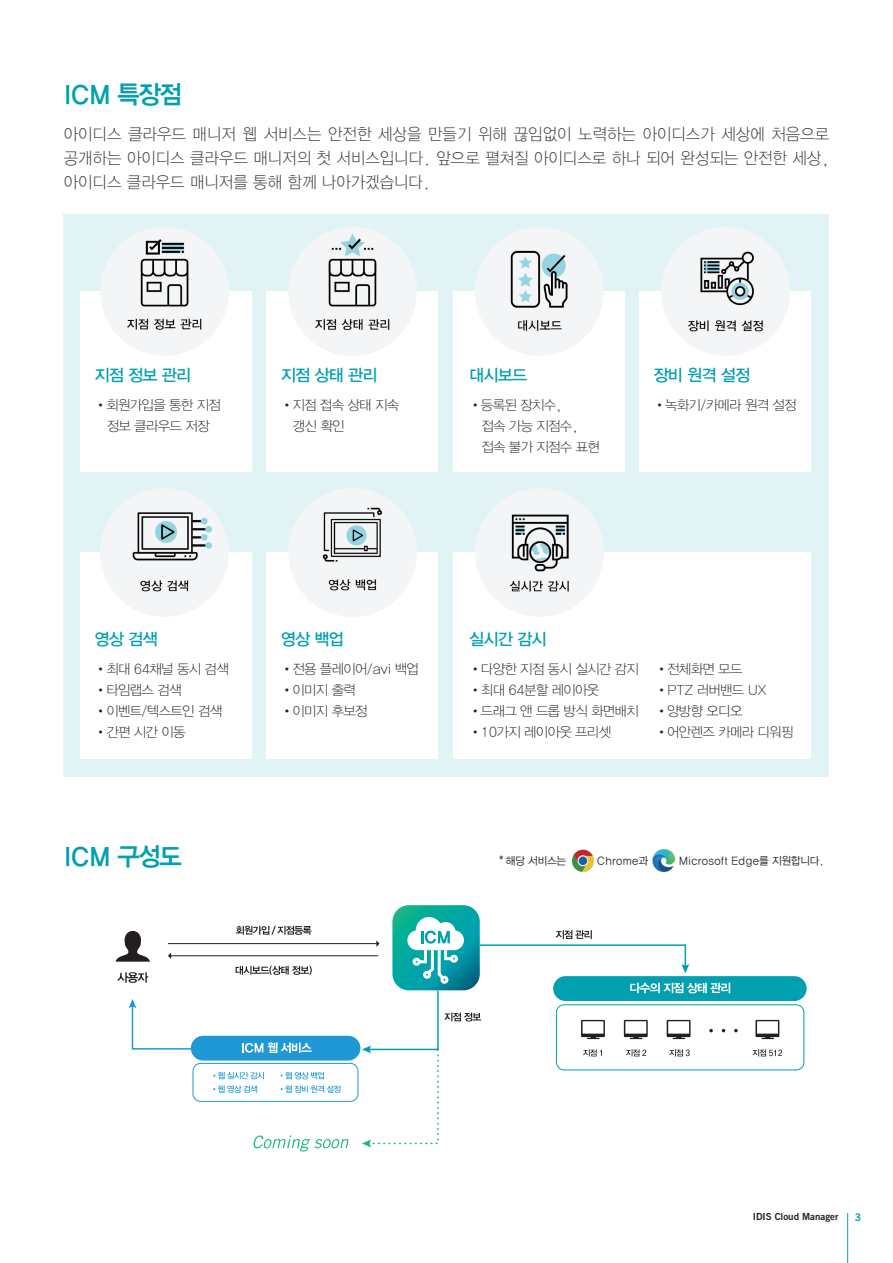
<style>
.page{position:relative;width:893px;height:1263px;background:#fff}
.page>*{position:absolute;margin:0;border:0;box-sizing:border-box;transform-origin:0 0}
.t1{font:25.5px "YDVYGO145";letter-spacing:-.05em;color:#00a0b0;scale:.95 1}
.t2{font:16.5px/24px "YDVYGO115";color:#312f30;text-align:justify;scale:.95 1}
.t3{font:16.5px "YDVYGO135";letter-spacing:-.05em;color:#00a0b0}
.t4{font:13.5px "YDVYGO115";letter-spacing:-.05em;color:#231f20}
.t5{font:10.95px "YDVYGO125";letter-spacing:-.025em;color:#231f20}
.t6{font:10.5px "Trade Gothic LT Std Bd 2";color:#00a0b0}
.t7{font:9.75px "Trade Gothic LT Std Bd 2";color:#231f20}
</style>
<div class="page">
<hr style="left:847px;top:1213px;width:1px;height:50px;background:#00a0b0">
<svg style="left:236px;top:926px;width:75px;height:9px"></svg>
<svg style="left:236px;top:966px;width:76px;height:9px"></svg>
<hr style="left:168px;top:943px;width:209px;height:1px;background:#231f20">
<hr style="left:171px;top:955px;width:207px;height:1px;background:#231f20">
<svg style="left:168px;top:953px;width:3px;height:6px"></svg>
<svg style="left:253px;top:1135px;width:96px;height:16px"></svg>
<svg style="left:115px;top:931px;width:35px;height:31px"></svg>
<svg style="left:117px;top:972px;width:31px;height:11px"></svg>
<svg style="left:213px;top:1072px;width:51px;height:7px"></svg>
<svg style="left:213px;top:1085px;width:44px;height:8px"></svg>
<svg style="left:281px;top:1072px;width:43px;height:7px"></svg>
<svg style="left:281px;top:1085px;width:60px;height:8px"></svg>
<div style="left:193px;top:1063px;width:165px;height:39px;border:1px solid #2098d5;border-radius:8px"></div>
<div style="left:191px;top:1036px;width:169px;height:24px;background:#2098d5;border-radius:12px"></div>
<svg style="left:129px;top:999px;width:183px;height:54px"></svg>
<svg style="left:752px;top:1049px;width:30px;height:7px"></svg>
<div style="left:556px;top:1004px;width:248px;height:66px;border:1px solid #00a0b0;border-radius:8px"></div>
<div style="left:553px;top:976px;width:254px;height:25px;background:#00a0b0;border-radius:12px"></div>
<svg style="left:362px;top:905px;width:376px;height:242px"></svg>
<svg style="left:755px;top:1020px;width:24px;height:19px"></svg>
<div style="left:64px;top:215px;width:765px;height:562px;background:#e2f3f6"></div>
<div style="left:80px;top:292px;width:171px;height:180px;background:#fff"></div>
<div style="left:453px;top:292px;width:171px;height:180px;background:#fff"></div>
<div style="left:266px;top:292px;width:172px;height:180px;background:#fff"></div>
<div style="left:640px;top:292px;width:171px;height:180px;background:#fff"></div>
<img style="left:101px;top:228px;width:128px;height:127px">
<img style="left:289px;top:228px;width:128px;height:127px">
<img style="left:476px;top:228px;width:127px;height:127px">
<img style="left:661px;top:228px;width:128px;height:127px">
<div style="left:80px;top:553px;width:171px;height:206px;background:#fff"></div>
<div style="left:453px;top:553px;width:358px;height:206px;background:#fff"></div>
<div style="left:266px;top:553px;width:172px;height:206px;background:#fff"></div>
<img style="left:101px;top:489px;width:128px;height:127px">
<img style="left:289px;top:489px;width:128px;height:127px">
<img style="left:476px;top:489px;width:127px;height:127px">
<img style="left:572px;top:849px;width:22px;height:23px">
<img style="left:652px;top:849px;width:23px;height:23px">
<p class="t1" style="left:64px;top:77px;width:126px">ICM 특장점</p>
<p class="t2" style="left:64px;top:121px;width:807px">아이디스 클라우드 매니저 웹 서비스는 안전한 세상을 만들기 위해 끊임없이 노력하는 아이디스가 세상에 처음으로 공개하는 아이디스 클라우드 매니저의 첫 서비스입니다. 앞으로 펼쳐질 아이디스로 하나 되어 완성되는 안전한 세상, 아이디스 클라우드 매니저를 통해 함께 나아가겠습니다.</p>
<p class="t3" style="left:95px;top:364px;width:98px">지점 정보 관리</p>
<p class="t4" style="left:95px;top:396px;width:128px">•회원가입을 통한 지점</p>
<p class="t4" style="left:107px;top:417px;width:104px">정보 클라우드 저장</p>
<p class="t3" style="left:281px;top:364px;width:98px">지점 상태 관리</p>
<p class="t4" style="left:281px;top:396px;width:120px">•지점 접속 상태 지속</p>
<p class="t4" style="left:293px;top:417px;width:53px">갱신 확인</p>
<p class="t3" style="left:469px;top:364px;width:60px">대시보드</p>
<p class="t4" style="left:469px;top:396px;width:95px">•등록된 장치수,</p>
<p class="t4" style="left:481px;top:417px;width:99px">접속 가능 지점수,</p>
<p class="t4" style="left:481px;top:438px;width:120px">접속 불가 지점수 표현</p>
<p class="t3" style="left:653px;top:364px;width:98px">장비 원격 설정</p>
<p class="t4" style="left:653px;top:396px;width:145px">•녹화기/카메라 원격 설정</p>
<p class="t3" style="left:95px;top:628px;width:65px">영상 검색</p>
<p class="t4" style="left:95px;top:660px;width:136px">•최대 64채널 동시 검색</p>
<p class="t4" style="left:95px;top:681px;width:88px">•타임랩스 검색</p>
<p class="t4" style="left:95px;top:702px;width:129px">•이벤트/텍스트인 검색</p>
<p class="t4" style="left:95px;top:723px;width:92px">•간편 시간 이동</p>
<p class="t1" style="left:64px;top:839px;width:126px">ICM 구성도</p>
<p class="t3" style="left:281px;top:628px;width:65px">영상 백업</p>
<p class="t4" style="left:281px;top:660px;width:140px">•전용 플레이어/avi 백업</p>
<p class="t4" style="left:281px;top:681px;width:77px">•이미지 출력</p>
<p class="t4" style="left:281px;top:702px;width:88px">•이미지 후보정</p>
<p class="t3" style="left:469px;top:628px;width:79px">실시간 감시</p>
<p class="t4" style="left:469px;top:660px;width:171px">•다양한 지점 동시 실시간 감지</p>
<p class="t4" style="left:469px;top:681px;width:132px">•최대 64분할 레이아웃</p>
<p class="t4" style="left:469px;top:702px;width:171px">•드래그 앤 드롭 방식 화면배치</p>
<p class="t4" style="left:469px;top:723px;width:143px">•10가지 레이아웃 프리셋</p>
<p class="t4" style="left:655px;top:660px;width:88px">•전체화면 모드</p>
<p class="t4" style="left:655px;top:681px;width:113px">•PTZ 러버밴드 UX</p>
<p class="t4" style="left:655px;top:702px;width:88px">•양방향 오디오</p>
<p class="t4" style="left:655px;top:723px;width:139px">•어안렌즈 카메라 디워핑</p>
<p class="t5" style="left:499px;top:853px;width:69px">* 해당 서비스는</p>
<p class="t5" style="left:597px;top:853px;width:53px">Chrome과</p>
<p class="t5" style="left:679px;top:853px;width:147px">Microsoft Edge를 지원합니다.</p>
<p class="t7" style="left:753px;top:1210px;width:87px">IDIS Cloud Manager</p>
<p class="t6" style="left:855px;top:1210px;width:8px">3</p>
</div>
